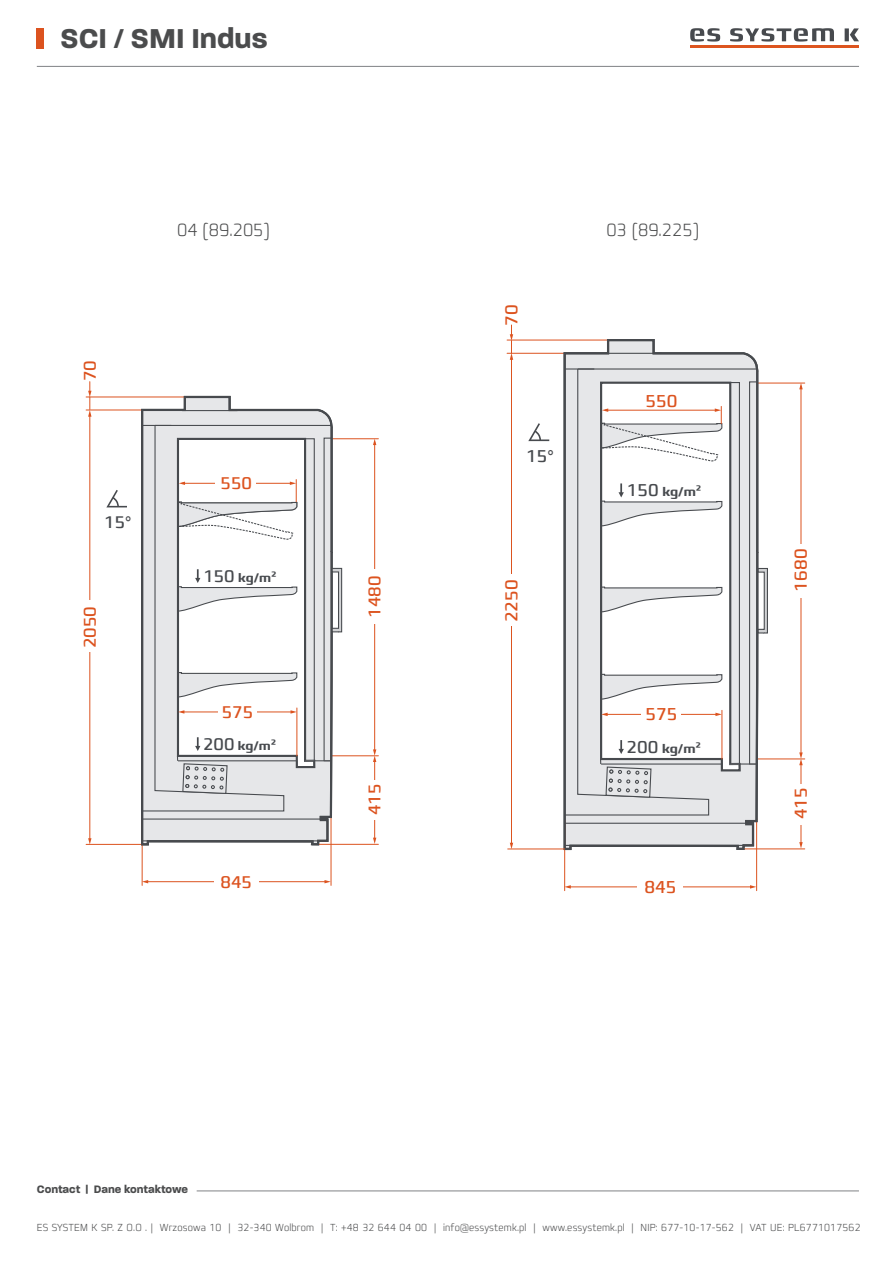
<style>
.page{position:relative;width:893px;height:1263px;background:#fff}
.page>*{position:absolute;margin:0;border:0;box-sizing:border-box;transform-origin:0 0}
.nazawa_pelna{font:700 29.55px "Paralucent";color:#4b4c4d}
.karty_techniczne{font:200 condensed 18px "Francker CYR";color:#4b4c4d}
.t1{font:condensed 17.55px "Francker Pro";color:#dc531f}
.t2{font:condensed 17.4px "Francker Pro";color:#474a4e}
.t3{font:condensed 17.25px "Francker Pro";color:#dc531f}
.t4{font:condensed 17.25px "Francker Pro";color:#474a4e}
.t5{font:600 12.6px "Francker Std";letter-spacing:-.005em;color:#474a4e}
.t6{font:600 12.3px "Francker Std";letter-spacing:-.005em;color:#474a4e}
.karty_techniczne-2{font:700 11.7px "Paralucent";color:#4b4c4d}
.karty_techniczne-3{font:200 condensed 10.35px "Francker CYR";letter-spacing:.015em;color:#4b4c4d}
.s1{font-family:"Francker Pro";font-weight:400;font-stretch:condensed;font-size:17.25px}
.s2{font-family:"Francker Pro";font-weight:400;font-stretch:condensed;font-size:17.4px}
</style>
<div class="page">
<hr style="left:690px;top:45px;width:169px;height:3px;background:#dd551f">
<svg style="left:690px;top:28px;width:30px;height:14px"></svg>
<svg style="left:845px;top:28px;width:14px;height:13px"></svg>
<svg style="left:730px;top:28px;width:104px;height:14px"></svg>
<hr style="left:37px;top:66px;width:822px;height:1px;background:#808285">
<hr style="left:197px;top:1190px;width:662px;height:1px;background:#808285">
<div style="left:37px;top:28px;width:7px;height:20px;background:#dc531f"></div>
<hr style="left:306px;top:438px;width:72px;height:1px;background:#dc531f">
<hr style="left:305px;top:755px;width:73px;height:1px;background:#dc531f">
<hr style="left:86px;top:410px;width:88px;height:1px;background:#dc531f">
<hr style="left:142px;top:815px;width:1px;height:70px;background:#dc531f">
<hr style="left:374px;top:761px;width:1px;height:78px;background:#dc531f">
<svg style="left:373px;top:838px;width:3px;height:6px"></svg>
<hr style="left:86px;top:844px;width:56px;height:1px;background:#dc531f">
<hr style="left:89px;top:414px;width:1px;height:425px;background:#dc531f">
<svg style="left:88px;top:838px;width:3px;height:6px"></svg>
<hr style="left:86px;top:397px;width:107px;height:1px;background:#dc531f">
<hr style="left:147px;top:881px;width:179px;height:1px;background:#dc531f">
<svg style="left:142px;top:880px;width:6px;height:3px"></svg>
<svg style="left:324px;top:880px;width:7px;height:3px"></svg>
<hr style="left:331px;top:814px;width:1px;height:71px;background:#dc531f">
<hr style="left:318px;top:844px;width:60px;height:1px;background:#dc531f">
<hr style="left:374px;top:442px;width:1px;height:308px;background:#dc531f">
<svg style="left:373px;top:749px;width:3px;height:13px"></svg>
<svg style="left:373px;top:439px;width:3px;height:6px"></svg>
<svg style="left:88px;top:382px;width:3px;height:35px"></svg>
<svg style="left:140px;top:395px;width:194px;height:451px;background:#d8d8da"></svg>
<hr style="left:142px;top:840px;width:176px;height:1px;background:#474a4e">
<hr style="left:142px;top:818px;width:179px;height:1px;background:#474a4e">
<svg style="left:142px;top:425px;width:29px;height:1px"></svg>
<hr style="left:182px;top:410px;width:55px;height:1px;background:#474a4e">
<div style="left:73px;top:600px;width:31px;height:51px;background:#fff"></div>
<div style="left:358px;top:780px;width:36px;height:40px;background:#fff"></div>
<div style="left:361px;top:569px;width:27px;height:54px;background:#fff"></div>
<div style="left:214px;top:870px;width:44px;height:23px;background:#fff"></div>
<svg style="left:106px;top:490px;width:21px;height:17px"></svg>
<svg style="left:170px;top:437px;width:173px;height:357px"></svg>
<hr style="left:507px;top:353px;width:89px;height:1px;background:#dc531f">
<hr style="left:507px;top:340px;width:108px;height:1px;background:#dc531f">
<hr style="left:731px;top:383px;width:74px;height:1px;background:#dc531f">
<hr style="left:730px;top:758px;width:75px;height:1px;background:#dc531f">
<hr style="left:564px;top:820px;width:1px;height:71px;background:#dc531f">
<hr style="left:801px;top:764px;width:1px;height:79px;background:#dc531f">
<svg style="left:799px;top:842px;width:4px;height:6px"></svg>
<hr style="left:570px;top:886px;width:181px;height:1px;background:#dc531f">
<svg style="left:564px;top:885px;width:7px;height:3px"></svg>
<svg style="left:750px;top:885px;width:6px;height:3px"></svg>
<hr style="left:756px;top:818px;width:1px;height:73px;background:#dc531f">
<hr style="left:744px;top:848px;width:61px;height:1px;background:#dc531f">
<hr style="left:801px;top:386px;width:1px;height:368px;background:#dc531f">
<svg style="left:799px;top:752px;width:4px;height:13px"></svg>
<svg style="left:799px;top:383px;width:4px;height:6px"></svg>
<svg style="left:562px;top:339px;width:197px;height:512px;background:#d7d8da"></svg>
<hr style="left:565px;top:845px;width:179px;height:1px;background:#474a4e">
<hr style="left:565px;top:823px;width:181px;height:1px;background:#474a4e">
<hr style="left:565px;top:368px;width:29px;height:2px;background:#474a4e">
<hr style="left:605px;top:353px;width:56px;height:1px;background:#474a4e">
<div style="left:784px;top:784px;width:37px;height:40px;background:#fff"></div>
<div style="left:784px;top:544px;width:37px;height:53px;background:#fff"></div>
<hr style="left:508px;top:848px;width:57px;height:1px;background:#dc531f">
<hr style="left:511px;top:358px;width:1px;height:486px;background:#dc531f">
<svg style="left:510px;top:843px;width:3px;height:6px"></svg>
<svg style="left:510px;top:325px;width:3px;height:35px"></svg>
<div style="left:494px;top:574px;width:32px;height:52px;background:#fff"></div>
<svg style="left:528px;top:423px;width:21px;height:18px"></svg>
<svg style="left:593px;top:381px;width:175px;height:417px"></svg>
<div style="left:638px;top:875px;width:45px;height:24px;background:#fff"></div>
<p class="nazawa_pelna" style="left:60px;top:20px;width:209px">SCI / SMI Indus</p>
<p class="karty_techniczne" style="left:177px;top:219px;width:94px">04 (89.205)</p>
<p class="karty_techniczne" style="left:606px;top:219px;width:94px">03 (89.225)</p>
<p class="t3" style="left:79px;top:381px;width:23px;rotate:-90deg">70</p>
<p class="t4" style="left:104px;top:512px;width:29px">15°</p>
<p class="t3" style="left:79px;top:648px;width:44px;rotate:-90deg">2050</p>
<p class="t3" style="left:221px;top:473px;width:33px">550</p>
<p class="t6" style="left:203px;top:570px;width:75px"><span class="s1">150</span> kg/m²</p>
<p class="t3" style="left:222px;top:701px;width:33px">575</p>
<p class="t6" style="left:203px;top:738px;width:75px"><span class="s1">200</span> kg/m²</p>
<p class="t3" style="left:221px;top:871px;width:33px">845</p>
<p class="t3" style="left:364px;top:618px;width:44px;rotate:-90deg">1480</p>
<p class="t3" style="left:364px;top:815px;width:33px;rotate:-90deg">415</p>
<p class="karty_techniczne-2" style="left:37px;top:1182px;width:153px">Contact | Dane kontaktowe</p>
<p class="t1" style="left:501px;top:326px;width:23px;rotate:-90deg">70</p>
<p class="t2" style="left:526px;top:446px;width:29px">15°</p>
<p class="t1" style="left:501px;top:622px;width:44px;rotate:-90deg">2250</p>
<p class="t1" style="left:646px;top:390px;width:34px">550</p>
<p class="t5" style="left:627px;top:484px;width:76px"><span class="s2">150</span> kg/m²</p>
<p class="t1" style="left:645px;top:703px;width:34px">575</p>
<p class="t5" style="left:627px;top:741px;width:76px"><span class="s2">200</span> kg/m²</p>
<p class="t1" style="left:644px;top:876px;width:34px">845</p>
<p class="t1" style="left:790px;top:591px;width:44px;rotate:-90deg">1680</p>
<p class="t1" style="left:790px;top:819px;width:34px;rotate:-90deg">415</p>
<p class="karty_techniczne-3" style="left:37px;top:1221px;width:825px">ES SYSTEM K SP. Z O.O . | Wrzosowa 10 | 32-340 Wolbrom | T: +48 32 644 04 00 | info@essystemk.pl | www.essystemk.pl | NIP: 677-10-17-562 | VAT UE: PL6771017562</p>
</div>
